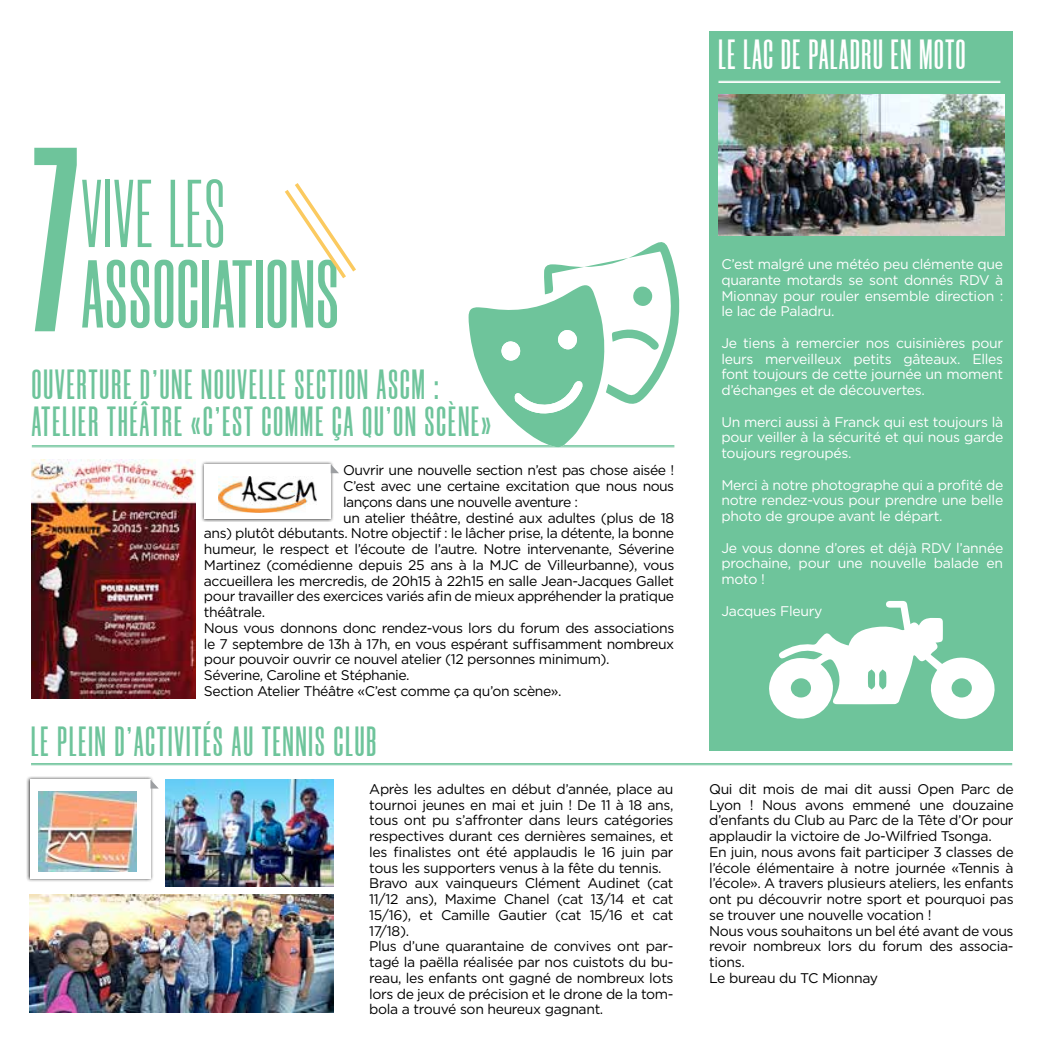
<style>
.page{position:relative;width:1042px;height:1042px;background:#fff}
.page>*{position:absolute;margin:0;border:0;box-sizing:border-box;transform-origin:0 0}
.t1{font:800 262.5px "Morganite";color:#6ec49b;scale:.86 1}
.t2{font:600 96.25px "Morganite";letter-spacing:.02em;color:#6ec49b}
.t3{font:96.25px "Morganite";letter-spacing:.02em;color:#6ec49b}
.t4{font:600 42px/36.8px "Morganite";letter-spacing:.05em;color:#6ec49b}
.t5{font:600 42px "Morganite";letter-spacing:.04em;color:#fff}
.t6{font:14px/15.8px "Gotham";letter-spacing:-.03em;color:#000}
.t7{font:14px/15.8px "Gotham";letter-spacing:-.02em;color:#fff;text-align:justify}
</style>
<div class="page">
<div style="left:709px;top:31px;width:303px;height:719px;background:#6ec49b"></div>
<hr style="left:32px;top:445px;width:642px;height:1px;background:#6ec49b">
<hr style="left:32px;top:446px;width:642px;height:1px;background:#6ec49b">
<hr style="left:31px;top:763px;width:981px;height:1px;background:#6ec49b">
<hr style="left:31px;top:764px;width:981px;height:1px;background:#6ec49b">
<img style="left:31px;top:460px;width:165px;height:238px">
<svg style="left:285px;top:183px;width:71px;height:96px"></svg>
<div style="left:200px;top:461px;width:134px;height:61px;background:#000;opacity:.75"></div>
<div style="left:204px;top:464px;width:127px;height:55px;background:#fff"></div>
<svg style="left:331px;top:464px;width:8px;height:9px"></svg>
<img style="left:219px;top:476px;width:98px;height:37px">
<div style="left:26px;top:776px;width:128px;height:106px;background:#000;opacity:.75"></div>
<div style="left:30px;top:779px;width:120px;height:100px;background:#fff"></div>
<svg style="left:150px;top:779px;width:8px;height:9px"></svg>
<img style="left:39px;top:792px;width:97px;height:79px">
<hr style="left:718px;top:81px;width:282px;height:1px;background:#fff">
<hr style="left:718px;top:82px;width:282px;height:1px;background:#fff">
<img style="left:718px;top:95px;width:286px;height:140px">
<img style="left:166px;top:779px;width:168px;height:107px">
<img style="left:29px;top:894px;width:304px;height:118px">
<svg style="left:769px;top:601px;width:226px;height:118px"></svg>
<svg style="left:468px;top:242px;width:212px;height:205px"></svg>
<h1 class="t1" style="left:32px;top:105px;width:57px">7</h1>
<h2 class="t3" style="left:82px;top:165px;width:145px">VIVE LES</h2>
<h2 class="t2" style="left:82px;top:245px;width:258px">ASSOCIATIONS</h2>
<h3 class="t4" style="left:32px;top:367px;width:461px">OUVERTURE D’UNE NOUVELLE SECTION ASCM :<br>ATELIER THÉÂTRE «C’EST COMME ÇA QU’ON SCÈNE»</h3>
<p class="t6" style="left:343px;top:462px;width:333px">Ouvrir une nouvelle section n’est pas chose aisée !</p>
<p class="t6" style="left:343px;top:478px;width:333px">C’est avec une certaine excitation que nous nous</p>
<p class="t6" style="left:343px;top:494px;width:236px">lançons dans une nouvelle aventure :</p>
<p class="t6" style="left:343px;top:509px;width:333px">un atelier théâtre, destiné aux adultes (plus de 18</p>
<p class="t6" style="left:204px;top:525px;width:472px">ans) plutôt débutants. Notre objectif : le lâcher prise, la détente, la bonne</p>
<p class="t6" style="left:204px;top:541px;width:472px">humeur, le respect et l’écoute de l’autre. Notre intervenante, Séverine</p>
<p class="t6" style="left:204px;top:557px;width:472px">Martinez (comédienne depuis 25 ans à la MJC de Villeurbanne), vous</p>
<p class="t6" style="left:204px;top:572px;width:472px">accueillera les mercredis, de 20h15 à 22h15 en salle Jean-Jacques Gallet</p>
<p class="t6" style="left:204px;top:588px;width:472px">pour travailler des exercices variés afin de mieux appréhender la pratique</p>
<p class="t6" style="left:204px;top:604px;width:63px">théâtrale.</p>
<p class="t6" style="left:204px;top:620px;width:472px">Nous vous donnons donc rendez-vous lors du forum des associations</p>
<p class="t6" style="left:204px;top:635px;width:472px">le 7 septembre de 13h à 17h, en vous espérant suffisamment nombreux</p>
<p class="t6" style="left:204px;top:651px;width:407px">pour pouvoir ouvrir ce nouvel atelier (12 personnes minimum).</p>
<p class="t6" style="left:204px;top:667px;width:207px">Séverine, Caroline et Stéphanie.</p>
<p class="t6" style="left:204px;top:683px;width:359px">Section Atelier Théâtre «C’est comme ça qu’on scène».</p>
<h3 class="t4" style="left:31px;top:723px;width:346px">LE PLEIN D’ACTIVITÉS AU TENNIS CLUB</h3>
<p class="t6" style="left:369px;top:781px;width:306px">Après les adultes en début d’année, place au tournoi jeunes en mai et juin ! De 11 à 18 ans, tous ont pu s’affronter dans leurs catégories respectives durant ces dernières semaines, et les finalistes ont été applaudis le 16 juin par tous les supporters venus à la fête du tennis.<br>Bravo aux vainqueurs Clément Audinet (cat 11/12 ans), Maxime Chanel (cat 13/14 et cat 15/16), et Camille Gautier (cat 15/16 et cat 17/18).<br>Plus d’une quarantaine de convives ont par&shy;tagé la paëlla réalisée par nos cuistots du bu&shy;reau, les enfants ont gagné de nombreux lots lors de jeux de précision et le drone de la tom&shy;bola a trouvé son heureux gagnant.</p>
<h3 class="t5" style="left:718px;top:33px;width:248px">LE LAC DE PALADRU EN MOTO</h3>
<p class="t7" style="left:721px;top:256px;width:283px">C’est malgré une météo peu clémente que quarante motards se sont donnés RDV à Mionnay pour rouler ensemble direction : le lac de Paladru.</p>
<p class="t7" style="left:721px;top:335px;width:283px">Je tiens à remercier nos cuisinières pour leurs merveilleux petits gâteaux. Elles font toujours de cette journée un moment d’échanges et de découvertes.</p>
<p class="t7" style="left:721px;top:413px;width:283px">Un merci aussi à Franck qui est toujours là pour veiller à la sécurité et qui nous garde toujours regroupés.</p>
<p class="t7" style="left:721px;top:476px;width:283px">Merci à notre photographe qui a profité de notre rendez-vous pour prendre une belle photo de groupe avant le départ.</p>
<p class="t7" style="left:721px;top:539px;width:283px">Je vous donne d’ores et déjà RDV l’année prochaine, pour une nouvelle balade en moto !</p>
<p class="t7" style="left:721px;top:602px;width:103px">Jacques Fleury</p>
<p class="t6" style="left:709px;top:781px;width:306px">Qui dit mois de mai dit aussi Open Parc de Lyon ! Nous avons emmené une douzaine d’enfants du Club au Parc de la Tête d’Or pour applaudir la victoire de Jo-Wilfried Tsonga.<br>En juin, nous avons fait participer 3 classes de l’école élémentaire à notre journée «Tennis à l’école». A travers plusieurs ateliers, les enfants ont pu découvrir notre sport et pourquoi pas se trouver une nouvelle vocation !<br>Nous vous souhaitons un bel été avant de vous revoir nombreux lors du forum des associa&shy;tions.<br>Le bureau du TC Mionnay</p>
</div>
